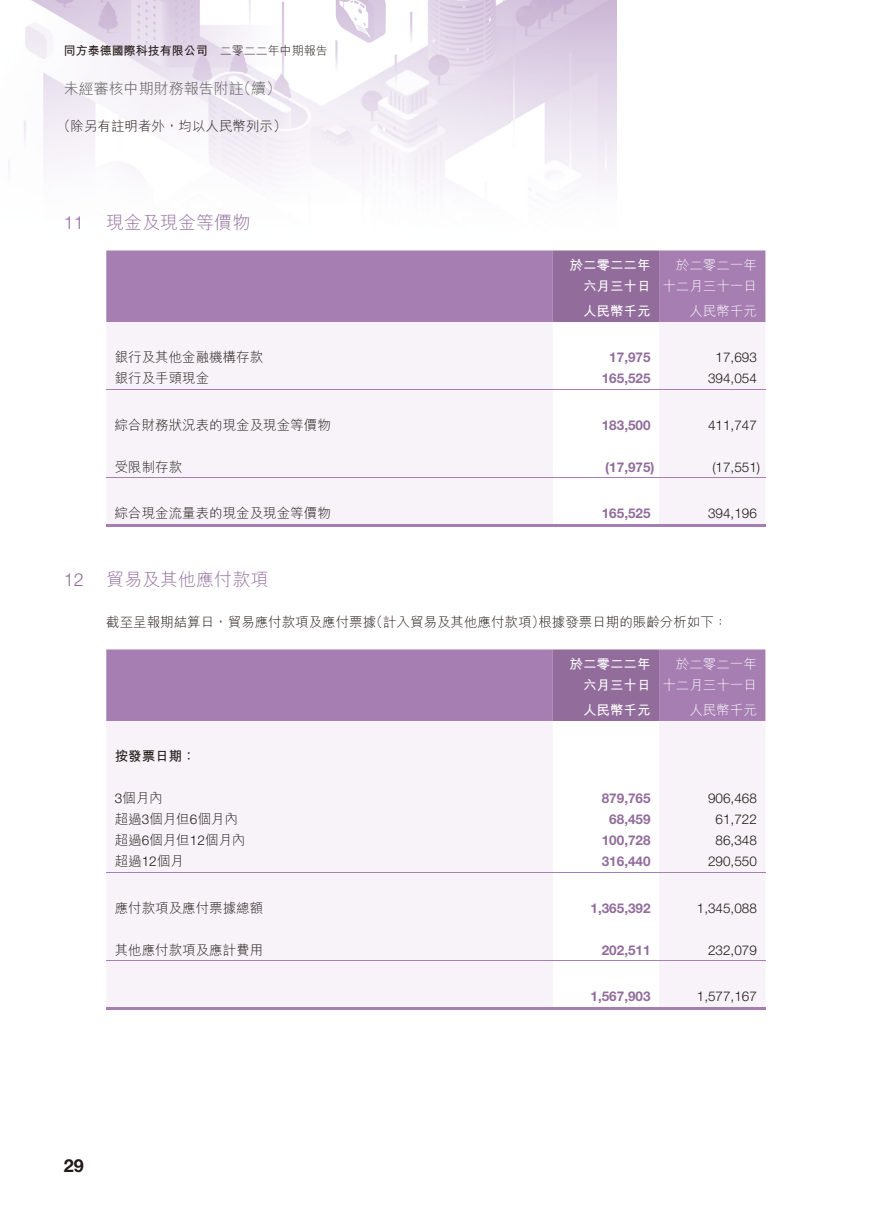
<style>
.page{position:relative;width:893px;height:1212px;background:#fff}
.page>*{position:absolute;margin:0;border:0;box-sizing:border-box;transform-origin:0 0}
.t1{font:18px "M Hei HK Light E Ten B5 H";color:#926d9c}
.t2{font:300 18px "Helvetica Neue LT Std";color:#926d9c}
.t3{font:700 18px "Helvetica Neue LT Std";color:#231916}
.t4{font:15px "M Hei HK Light E Ten B5 H";color:#595857}
.t5{font:13.5px "M Hei HK Light E Ten B5 H";color:#231916}
.t6{font:700 13.5px "Helvetica Neue LT Std";color:#926d9c}
.t7{font:300 13.5px "Helvetica Neue LT Std";color:#231916}
.t8{font:13.5px/21px "M Hei HK Light E Ten B5 H";color:#fff;text-align:right}
.t9{font:13.5px "M Hei HK Bold E Ten B5 H";color:#fff}
.t10{font:13.5px "M Hei HK Bold E Ten B5 H";color:#231916}
.t11{font:12px "M Hei HK Bold E Ten B5 H";color:#231916}
.s1{font-family:"M Hei HK Light E Ten B5 H"}
.s2{font-family:"M Hei HK Bold E Ten B5 H"}
.s3{font-family:"Helvetica Neue LT Std";font-weight:300}
</style>
<div class="page">
<img style="left:8px;top:0;width:609px;height:189px">
<div style="left:106px;top:250px;width:659px;height:72px;background:#a67eb2"></div>
<div style="left:553px;top:250px;width:106px;height:72px;background:#926d9c"></div>
<svg style="left:107px;top:322px;width:658px;height:202px;fill:#f7f3f9"></svg>
<hr style="left:106px;top:389px;width:659px;height:1px;background:#a67eb2">
<hr style="left:106px;top:477px;width:659px;height:1px;background:#a67eb2">
<hr style="left:106px;top:524px;width:659px;height:2px;background:#a67eb2">
<div style="left:106px;top:649px;width:659px;height:72px;background:#a67eb2"></div>
<div style="left:553px;top:649px;width:106px;height:72px;background:#926d9c"></div>
<svg style="left:107px;top:721px;width:658px;height:286px;fill:#f7f3f9"></svg>
<hr style="left:106px;top:872px;width:659px;height:1px;background:#a67eb2">
<hr style="left:106px;top:960px;width:659px;height:1px;background:#a67eb2">
<hr style="left:106px;top:1007px;width:659px;height:2px;background:#a67eb2">
<p class="t11" style="left:64px;top:46px;width:265px">同方泰德國際科技有限公司 <span class="s1">二零二二年中期報告</span></p>
<p class="t4" style="left:64px;top:83px;width:219px">未經審核中期財務報告附註（續）</p>
<p class="t5" style="left:57px;top:121px;width:231px">（除另有註明者外，均以人民幣列示）</p>
<h1 class="t2" style="left:64px;top:216px;width:22px">11</h1>
<h1 class="t1" style="left:106px;top:215px;width:146px">現金及現金等價物</h1>
<p class="t8" style="left:583px;top:256px;width:175px">於二零二一年<br><span class="s2">六月三十日</span> 十二月三十一日</p>
<p class="t9" style="left:583px;top:306px;width:69px">人民幣千元</p>
<p class="t8" style="left:689px;top:302px;width:69px">人民幣千元</p>
<p class="t9" style="left:570px;top:260px;width:82px">於二零二二年</p>
<p class="t5" style="left:115px;top:352px;width:150px">銀行及其他金融機構存款</p>
<p class="t6" style="left:609px;top:353px;width:43px">17,975</p>
<p class="t7" style="left:716px;top:353px;width:43px">17,693</p>
<p class="t5" style="left:115px;top:373px;width:96px">銀行及手頭現金</p>
<p class="t6" style="left:602px;top:374px;width:50px">165,525</p>
<p class="t7" style="left:708px;top:374px;width:50px">394,054</p>
<p class="t5" style="left:115px;top:420px;width:217px">綜合財務狀況表的現金及現金等價物</p>
<p class="t6" style="left:602px;top:420px;width:50px">183,500</p>
<p class="t7" style="left:708px;top:420px;width:50px">411,747</p>
<p class="t5" style="left:115px;top:462px;width:69px">受限制存款</p>
<p class="t6" style="left:605px;top:462px;width:51px">(17,975)</p>
<p class="t7" style="left:712px;top:462px;width:49px">(17,551)</p>
<p class="t5" style="left:115px;top:508px;width:217px">綜合現金流量表的現金及現金等價物</p>
<p class="t6" style="left:602px;top:509px;width:50px">165,525</p>
<p class="t7" style="left:708px;top:509px;width:50px">394,196</p>
<h1 class="t2" style="left:64px;top:573px;width:22px">12</h1>
<h1 class="t1" style="left:106px;top:572px;width:164px">貿易及其他應付款項</h1>
<p class="t5" style="left:106px;top:617px;width:622px">截至呈報期結算日，貿易應付款項及應付票據（計入貿易及其他應付款項）根據發票日期的賬齡分析如下：</p>
<p class="t9" style="left:570px;top:659px;width:82px">於二零二二年</p>
<p class="t8" style="left:583px;top:655px;width:175px">於二零二一年<br><span class="s2">六月三十日</span> 十二月三十一日</p>
<p class="t9" style="left:583px;top:705px;width:69px">人民幣千元</p>
<p class="t8" style="left:689px;top:701px;width:69px">人民幣千元</p>
<p class="t10" style="left:115px;top:751px;width:82px">按發票日期：</p>
<p class="t5" style="left:115px;top:793px;width:50px"><span class="s3">3</span>個月內</p>
<p class="t6" style="left:602px;top:794px;width:50px">879,765</p>
<p class="t7" style="left:708px;top:794px;width:50px">906,468</p>
<p class="t5" style="left:115px;top:814px;width:125px">超過<span class="s3">3</span>個月但<span class="s3">6</span>個月內</p>
<p class="t6" style="left:609px;top:815px;width:43px">68,459</p>
<p class="t7" style="left:716px;top:815px;width:43px">61,722</p>
<p class="t5" style="left:115px;top:835px;width:132px">超過<span class="s3">6</span>個月但<span class="s3">12</span>個月內</p>
<p class="t6" style="left:602px;top:836px;width:50px">100,728</p>
<p class="t7" style="left:716px;top:836px;width:43px">86,348</p>
<p class="t5" style="left:115px;top:856px;width:71px">超過<span class="s3">12</span>個月</p>
<p class="t6" style="left:602px;top:857px;width:50px">316,440</p>
<p class="t7" style="left:708px;top:857px;width:50px">290,550</p>
<p class="t5" style="left:115px;top:903px;width:150px">應付款項及應付票據總額</p>
<p class="t6" style="left:591px;top:903px;width:62px">1,365,392</p>
<p class="t7" style="left:697px;top:903px;width:62px">1,345,088</p>
<p class="t5" style="left:115px;top:945px;width:150px">其他應付款項及應計費用</p>
<p class="t6" style="left:602px;top:945px;width:50px">202,511</p>
<p class="t7" style="left:708px;top:945px;width:50px">232,079</p>
<p class="t6" style="left:591px;top:992px;width:62px">1,567,903</p>
<p class="t7" style="left:697px;top:992px;width:62px">1,577,167</p>
<h1 class="t3" style="left:64px;top:1159px;width:22px">29</h1>
</div>
